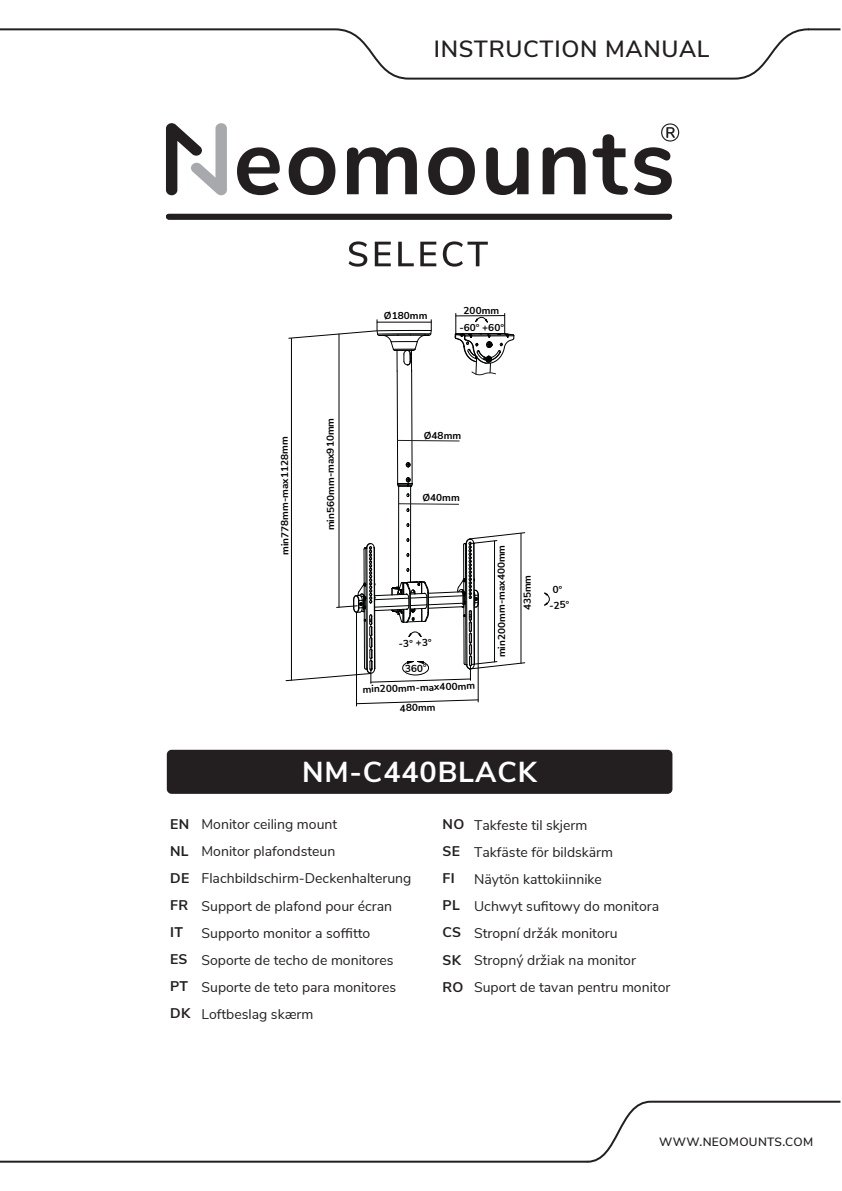
<style>
.page{position:relative;width:842px;height:1191px;background:#fff}
.page>*{position:absolute;margin:0;border:0;box-sizing:border-box;transform-origin:0 0}
.t1{font:700 28.8px "Nunito Sans";letter-spacing:.03em;color:#fff}
.t2{font:600 23.4px "Nunito Sans";letter-spacing:.03em;color:#231f20}
.t3{font:14px/27px "Nunito Sans";color:#231f20}
.t4{font:700 14px/27px "Nunito Sans";letter-spacing:.03em;color:#231f20}
.t5{font:600 12px "Nunito Sans";letter-spacing:.03em;color:#231f20}
.t6{font:700 10px "Nunito Sans";color:#000001}
</style>
<div class="page">
<div style="left:168px;top:750px;width:504px;height:43px;background:#231f20;border-radius:4px"></div>
<div style="left:167px;top:750px;width:505px;height:44px;border:1px solid #231f20;border-radius:4px"></div>
<svg style="left:0;top:1100px;width:840px;height:63px"></svg>
<svg style="left:0;top:28px;width:840px;height:52px"></svg>
<svg style="left:406px;top:493px;width:4px;height:4px"></svg>
<svg style="left:406px;top:508px;width:4px;height:4px"></svg>
<hr style="left:410px;top:486px;width:1px;height:96px;background:#010202">
<hr style="left:398px;top:486px;width:1px;height:101px;background:#010202">
<hr style="left:339px;top:334px;width:1px;height:273px;background:#010202">
<hr style="left:399px;top:503px;width:60px;height:1px;background:#231f20">
<hr style="left:291px;top:338px;width:1px;height:342px;background:#010202">
<svg style="left:285px;top:523px;width:240px;height:160px"></svg>
<hr style="left:521px;top:533px;width:1px;height:130px;background:#010202">
<hr style="left:478px;top:596px;width:1px;height:106px;background:#010202">
<hr style="left:356px;top:612px;width:1px;height:94px;background:#010202">
<svg style="left:357px;top:699px;width:122px;height:5px"></svg>
<svg style="left:166px;top:57px;width:513px;height:430px"></svg>
<svg style="left:544px;top:592px;width:6px;height:14px"></svg>
<h2 class="t2" style="left:434px;top:32px;width:277px">INSTRUCTION MANUAL</h2>
<p class="t6" style="left:384px;top:308px;width:45px">Ø180mm</p>
<p class="t6" style="left:463px;top:303px;width:37px;rotate:-1deg">200mm</p>
<p class="t6" style="left:459px;top:320px;width:46px">-60° +60°</p>
<p class="t6" style="left:277px;top:555px;width:120px;rotate:-90deg">min778mm-max1128mm</p>
<p class="t6" style="left:323px;top:530px;width:114px;rotate:-90deg">min560mm-max910mm</p>
<p class="t6" style="left:424px;top:428px;width:39px">Ø48mm</p>
<p class="t6" style="left:422px;top:490px;width:39px">Ø40mm</p>
<p class="t6" style="left:399px;top:636px;width:34px;rotate:-2deg">-3° +3°</p>
<p class="t6" style="left:405px;top:661px;width:23px;rotate:-2deg">360°</p>
<p class="t6" style="left:362px;top:682px;width:114px;rotate:-2deg">min200mm-max400mm</p>
<p class="t6" style="left:400px;top:701px;width:37px;rotate:-2deg">480mm</p>
<p class="t6" style="left:494px;top:657px;width:114px;rotate:-90deg">min200mm-max400mm</p>
<p class="t6" style="left:520px;top:610px;width:37px;rotate:-90deg">435mm</p>
<p class="t6" style="left:549px;top:598px;width:22px;rotate:-2deg">-25°</p>
<h1 class="t1" style="left:302px;top:751px;width:236px">NM-C440BLACK</h1>
<p class="t4" style="left:170px;top:810px;width:21px">EN</p>
<p class="t4" style="left:170px;top:837px;width:20px">NL</p>
<p class="t4" style="left:170px;top:864px;width:21px">DE<br>FR</p>
<p class="t4" style="left:170px;top:918px;width:14px">IT</p>
<p class="t4" style="left:170px;top:945px;width:22px">ES<br>PT<br>DK</p>
<p class="t3" style="left:202px;top:810px;width:211px">Monitor ceiling mount<br>Monitor plafondsteun<br>Flachbildschirm-Deckenhalterung<br>Support de plafond pour écran<br>Supporto monitor a soffitto<br>Soporte de techo de monitores<br>Suporte de teto para monitores<br>Loftbeslag skærm</p>
<p class="t4" style="left:442px;top:810px;width:23px">NO<br>SE<br>FI<br>PL<br>CS<br>SK<br>RO</p>
<p class="t3" style="left:474px;top:810px;width:198px">Takfeste til skjerm<br>Takfäste för bildskärm<br>Näytön kattokiinnike<br>Uchwyt sufitowy do monitora<br>Stropní držák monitoru<br>Stropný držiak na monitor<br>Suport de tavan pentru monitor</p>
<p class="t5" style="left:659px;top:1133px;width:156px">WWW.NEOMOUNTS.COM</p>
</div>
